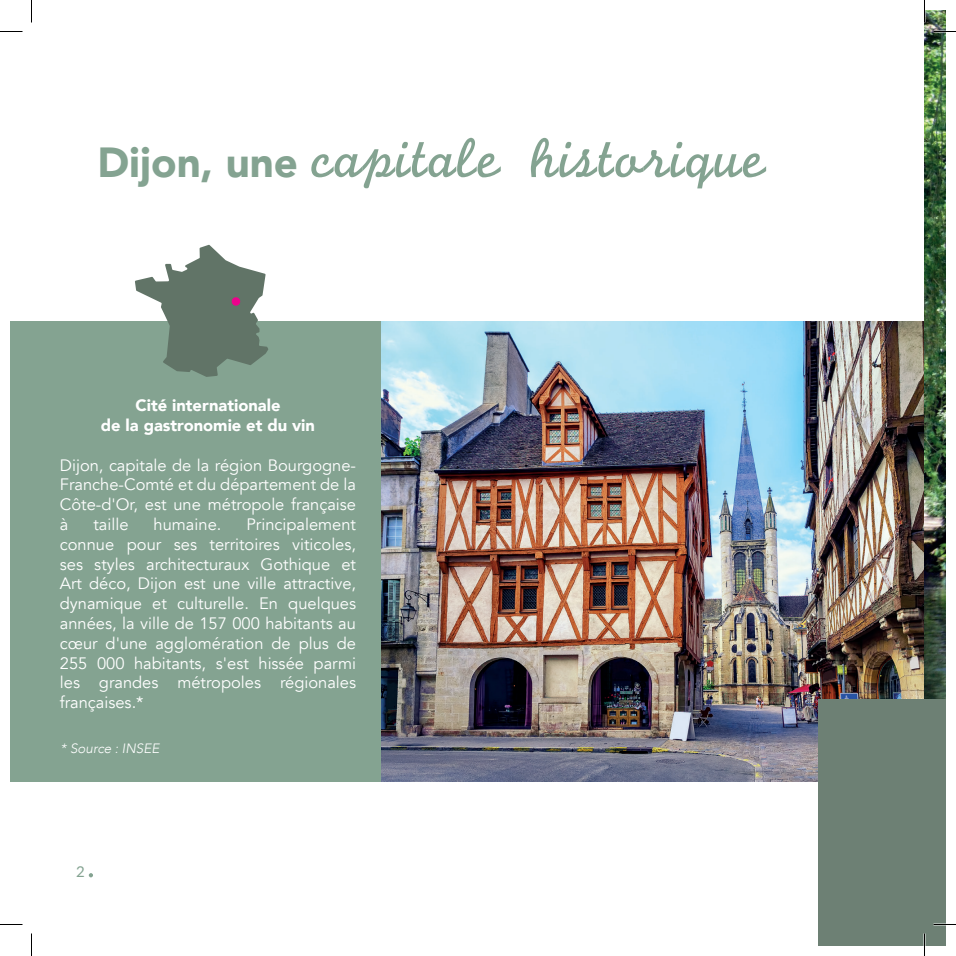
<style>
.page{position:relative;width:956px;height:956px;background:#fff}
.page>*{position:absolute;margin:0;border:0;box-sizing:border-box;transform-origin:0 0}
.t1{font:58.5px "J Cfg";color:#84a391}
.t2{font:16.5px/19.8px "Avenir";color:#fff;text-align:justify}
.t3{font:900 16.5px/19.8px "Avenir";color:#fff;text-align:center}
.t4{font:15px "Lato";color:#84a391}
.t5{font:italic 300 13.5px "Avenir";color:#fff}
.s1{font-family:"Avenir";font-weight:900;font-size:42px}
</style>
<div class="page">
<div style="left:10px;top:321px;width:372px;height:461px;background:#84a391"></div>
<svg style="left:135px;top:245px;width:133px;height:132px"></svg>
<div style="left:232px;top:297px;width:8px;height:9px;background:#ed028c;border-radius:50%"></div>
<img style="left:382px;top:321px;width:542px;height:461px">
<img style="left:924px;top:10px;width:22px;height:689px">
<div style="left:818px;top:699px;width:128px;height:247px;background:#6d8074"></div>
<svg style="left:89px;top:873px;width:4px;height:4px"></svg>
<hr style="left:933px;top:923px;width:23px;height:2px;background:#fff">
<hr style="left:923px;top:933px;width:2px;height:23px;background:#fff">
<svg style="left:0;top:31px;width:22px;height:1px"></svg>
<svg style="left:933px;top:31px;width:23px;height:1px"></svg>
<svg style="left:0;top:924px;width:22px;height:1px"></svg>
<svg style="left:933px;top:924px;width:23px;height:1px"></svg>
<svg style="left:31px;top:0;width:1px;height:23px"></svg>
<svg style="left:31px;top:933px;width:1px;height:23px"></svg>
<svg style="left:924px;top:0;width:1px;height:23px"></svg>
<svg style="left:924px;top:933px;width:1px;height:23px"></svg>
<h1 class="t1" style="left:97px;top:130px;width:670px"><span class="s1">Dijon, une</span> capitale historique</h1>
<p class="t3" style="left:101px;top:395px;width:216px">Cité internationale<br>de la gastronomie et du vin</p>
<p class="t2" style="left:60px;top:455px;width:298px">Dijon, capitale de la région Bourgogne-Franche-Comté et du département de la Côte-d'Or, est une métropole française à</p>
<p class="t2" style="left:60px;top:515px;width:298px;text-indent:187px">Principalement connue pour ses territoires viticoles, ses styles architecturaux Gothique et Art déco, Dijon est une ville attractive, dynamique et culturelle. En quelques années, la ville de 157 000 habitants au cœur d'une agglomération de plus de 255 000 habitants, s'est hissée parmi les grandes métropoles régionales françaises.*</p>
<p class="t5" style="left:61px;top:740px;width:100px">* Source : INSEE</p>
<p class="t2" style="left:93px;top:515px;width:37px">taille</p>
<p class="t2" style="left:154px;top:515px;width:69px">humaine.</p>
<p class="t4" style="left:76px;top:861px;width:10px">2</p>
</div>
